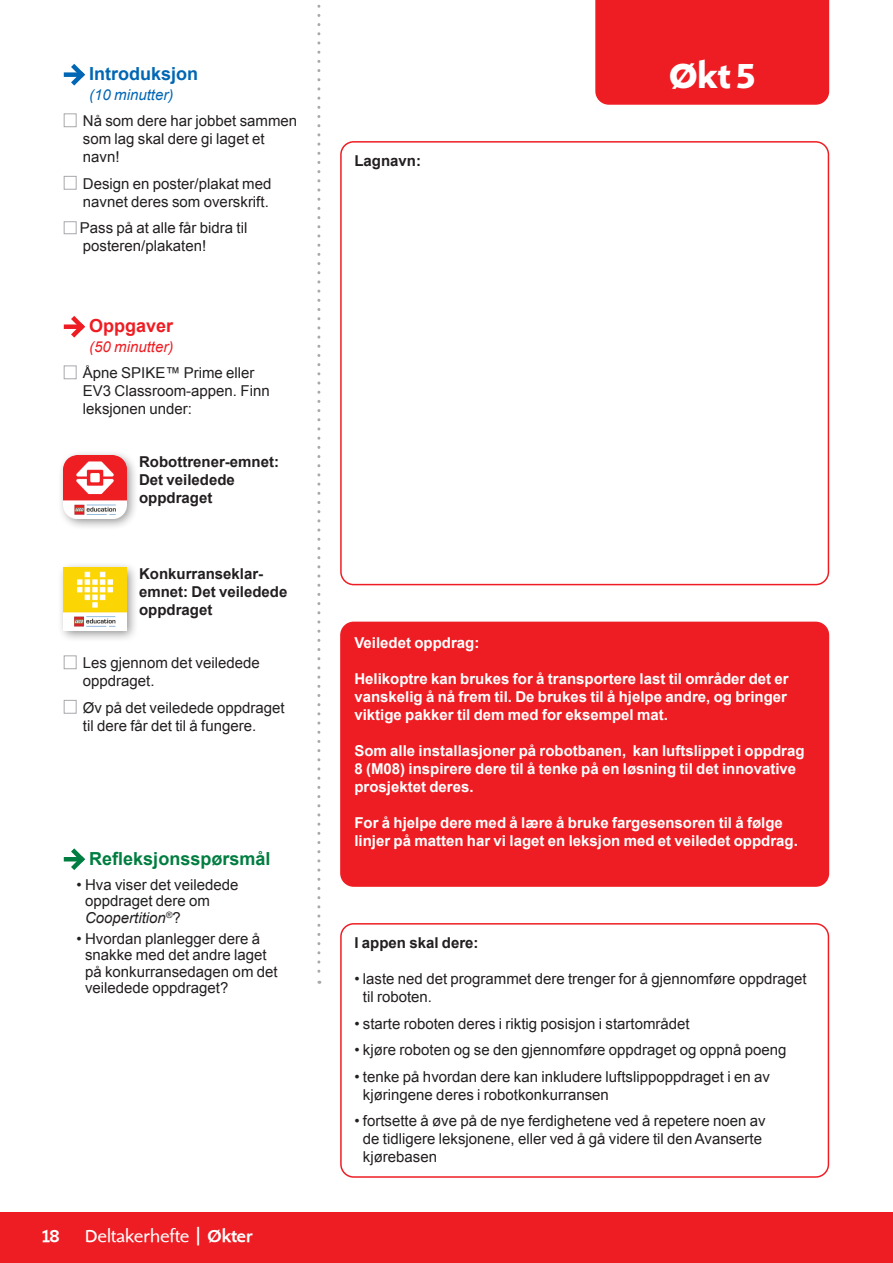
<style>
.page{position:relative;width:893px;height:1263px;background:#fff}
.page>*{position:absolute;margin:0;border:0;box-sizing:border-box;transform-origin:0 0}
.t1{font:700 36px "Shinn RR";color:#fff}
.t2{font:18px "Shinn RR";color:#fff}
.t3{font:700 18px "Arial";color:#007d40}
.t4{font:700 18px "Arial";color:#0166b3}
.t5{font:700 18px "Arial";color:#ee1d23}
.t6{font:500 18px "Shinn RR";color:#fff}
.t7{font:15px/18px "Arial";color:#231f20}
.t8{font:700 15px/18px "Arial";color:#fff}
.t9{font:700 15px/18px "Arial";color:#231f20}
.t10{font:italic 15px "Arial";color:#0166b3}
.t11{font:italic 15px "Arial";color:#ee1d23}
.s1{font-style:italic}
.s2{font-size:27px}
.s3{font-weight:500}
</style>
<div class="page">
<div style="left:0;top:1212px;width:893px;height:51px;background:#ee1d23"></div>
<div style="left:595px;top:0;width:234px;height:105px;background:#ee1d23"></div>
<svg style="left:317px;top:4px;width:3px;height:980px"></svg>
<div style="left:64px;top:72px;width:16px;height:5px;background:#0166b3"></div>
<svg style="left:66px;top:63px;width:19px;height:23px"></svg>
<div style="left:64px;top:113px;width:13px;height:14px;border:1px solid #a8a9ad"></div>
<div style="left:64px;top:176px;width:13px;height:14px;border:1px solid #a8a9ad"></div>
<div style="left:64px;top:221px;width:13px;height:13px;border:1px solid #a8a9ad"></div>
<div style="left:64px;top:324px;width:16px;height:5px;background:#ee1d23"></div>
<svg style="left:66px;top:316px;width:19px;height:22px"></svg>
<div style="left:64px;top:365px;width:13px;height:14px;border:1px solid #a8a9ad"></div>
<div style="left:64px;top:655px;width:13px;height:14px;border:1px solid #a8a9ad"></div>
<div style="left:64px;top:700px;width:13px;height:14px;border:1px solid #a8a9ad"></div>
<hr style="left:64px;top:857px;width:16px;height:4px;background:#007d40">
<svg style="left:66px;top:848px;width:19px;height:22px"></svg>
<div style="left:57px;top:449px;width:82px;height:82px;background:#231f20;opacity:.5"></div>
<img style="left:64px;top:456px;width:62px;height:62px">
<div style="left:57px;top:561px;width:82px;height:82px;background:#231f20;opacity:.5"></div>
<img style="left:64px;top:567px;width:62px;height:63px">
<div style="left:340px;top:141px;width:489px;height:444px;border:2px solid #ee1d23;border-radius:13px"></div>
<div style="left:341px;top:622px;width:487px;height:264px;background:#ee1d23;border-radius:13px"></div>
<div style="left:340px;top:622px;width:489px;height:265px;border:2px solid #ee1d23;border-radius:13px"></div>
<div style="left:340px;top:923px;width:489px;height:255px;border:2px solid #ee1d23;border-radius:13px"></div>
<p class="t4" style="left:89px;top:62px;width:111px">Introduksjon</p>
<h1 class="t1" style="left:669px;top:54px;width:88px">Økt 5</h1>
<p class="t10" style="left:89px;top:85px;width:86px">(10 minutter)</p>
<p class="t7" style="left:83px;top:112px;width:216px">Nå som dere har jobbet sammen som lag skal dere gi laget et navn!</p>
<p class="t7" style="left:83px;top:175px;width:190px">Design en poster/plakat med navnet deres som overskrift.</p>
<p class="t7" style="left:80px;top:219px;width:169px">Pass på at alle får bidra til posteren/plakaten!</p>
<p class="t9" style="left:354px;top:153px;width:68px">Lagnavn:</p>
<p class="t5" style="left:89px;top:314px;width:86px">Oppgaver</p>
<p class="t11" style="left:89px;top:337px;width:86px">(50 minutter)</p>
<p class="t7" style="left:83px;top:364px;width:188px">Åpne SPIKE™ Prime eller<br>EV3 Classroom-appen. Finn leksjonen under:</p>
<p class="t9" style="left:139px;top:454px;width:141px">Robottrener-emnet:<br>Det veiledede oppdraget</p>
<p class="t9" style="left:139px;top:565px;width:150px">Konkurranseklar&shy;emnet: Det veiledede oppdraget</p>
<p class="t7" style="left:83px;top:654px;width:178px">Les gjennom det veiledede oppdraget.</p>
<p class="t7" style="left:83px;top:699px;width:203px">Øv på det veiledede oppdraget til dere får det til å fungere.</p>
<p class="t3" style="left:89px;top:847px;width:183px">Refleksjonsspørsmål</p>
<p class="t7" style="left:85px;top:876px;width:155px;line-height:16.5px;text-indent:-9px">• Hva viser det veiledede oppdraget dere om<br><span class="s1">Coopertition</span><sup>®</sup>?</p>
<p class="t7" style="left:85px;top:930px;width:194px;line-height:16.5px;text-indent:-9px">• Hvordan planlegger dere å snakke med det andre laget på konkurransedagen om det veiledede oppdraget?</p>
<p class="t6" style="left:43px;top:1225px;width:19px">18</p>
<p class="t2" style="left:85px;top:1225px;width:169px">Deltakerhefte <span class="s2">I</span> <span class="s3">Økter</span></p>
<p class="t8" style="left:354px;top:634px;width:127px">Veiledet oppdrag:</p>
<p class="t8" style="left:354px;top:670px;width:436px;text-align:justify">Helikoptre kan brukes for å transportere last til områder det er vanskelig å nå frem til. De brukes til å hjelpe andre, og bringer viktige pakker til dem med for eksempel mat.</p>
<p class="t8" style="left:354px;top:742px;width:452px">Som alle installasjoner på robotbanen, kan luftslippet i oppdrag<br>8 (M08) inspirere dere til å tenke på en løsning til det innovative prosjektet deres.</p>
<p class="t8" style="left:354px;top:814px;width:445px">For å hjelpe dere med å lære å bruke fargesensoren til å følge linjer på matten har vi laget en leksjon med et veiledet oppdrag.</p>
<p class="t9" style="left:354px;top:934px;width:126px">I appen skal dere:</p>
<p class="t7" style="left:363px;top:970px;width:445px;text-indent:-9px">• laste ned det programmet dere trenger for å gjennomføre oppdraget til roboten.</p>
<p class="t7" style="left:354px;top:1015px;width:337px">• starte roboten deres i riktig posisjon i startområdet</p>
<p class="t7" style="left:354px;top:1041px;width:434px">• kjøre roboten og se den gjennomføre oppdraget og oppnå poeng</p>
<p class="t7" style="left:363px;top:1068px;width:408px;text-indent:-9px">• tenke på hvordan dere kan inkludere luftslippoppdraget i en av kjøringene deres i robotkonkurransen</p>
<p class="t7" style="left:363px;top:1112px;width:404px;text-indent:-9px">• fortsette å øve på de nye ferdighetene ved å repetere noen av de tidligere leksjonene, eller ved å gå videre til den Avanserte kjørebasen</p>
</div>
